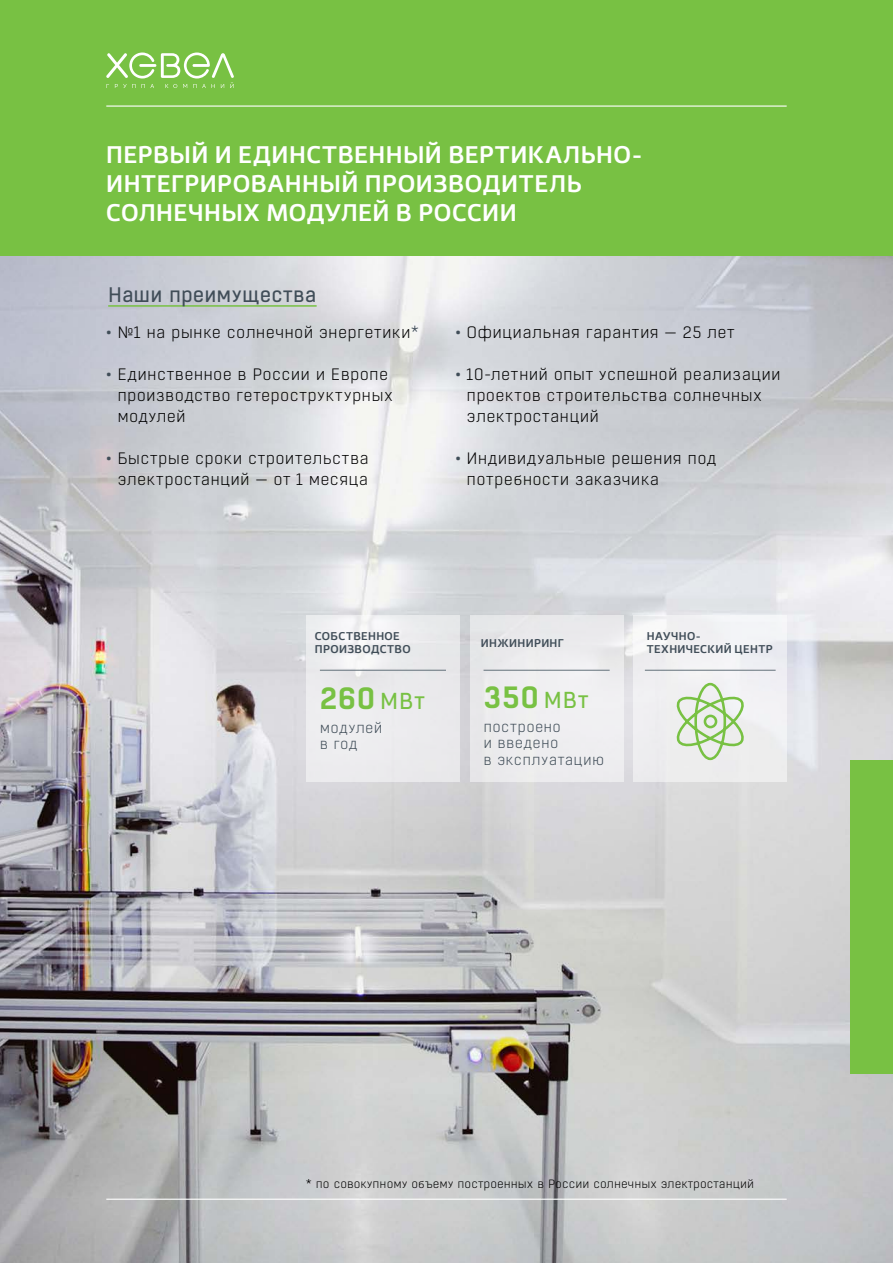
<style>
.page{position:relative;width:893px;height:1263px;background:#fff}
.page>*{position:absolute;margin:0;border:0;box-sizing:border-box;transform-origin:0 0}
.t1{font:600 30.75px "Boxed";letter-spacing:.025em;color:#78c143}
.t2{font:500 24px/28.8px "Foros";letter-spacing:.02em;color:#fff}
.t3{font:21px "Boxed";letter-spacing:.005em;color:#404d58}
.t4{font:300 16.5px/21px "Boxed";letter-spacing:.015em;color:#000}
.t5{font:300 15px/16.5px "Boxed";letter-spacing:.02em;color:#404d58}
.t6{font:300 12px "Boxed";color:#000}
.t7{font:500 11.25px/13.5px "Foros";letter-spacing:.03em;color:#404d58}
.s1{font-size:18px;color:#404d58}
.s2{color:#404d58}
.s3{font-weight:400;font-size:23.1px}
</style>
<div class="page">
<img style="left:0;top:255px;width:893px;height:1008px">
<div style="left:850px;top:761px;width:43px;height:313px;background:#78c143"></div>
<div style="left:0;top:0;width:893px;height:255px;background:#78c143"></div>
<svg style="left:106px;top:53px;width:128px;height:35px"></svg>
<hr style="left:108px;top:305px;width:209px;height:2px;background:#78c143">
<hr style="left:106px;top:105px;width:681px;height:2px;background:#fff">
<hr style="left:106px;top:1198px;width:681px;height:2px;background:#fff">
<div style="left:306px;top:615px;width:153px;height:166px;background:#ebebed"></div>
<div style="left:470px;top:615px;width:153px;height:166px;background:#ededef"></div>
<div style="left:634px;top:615px;width:153px;height:166px;background:#f0eff2"></div>
<svg style="left:676px;top:682px;width:68px;height:79px"></svg>
<hr style="left:320px;top:670px;width:126px;height:1px;background:#63717a">
<hr style="left:484px;top:670px;width:126px;height:1px;background:#63717a">
<hr style="left:645px;top:670px;width:131px;height:1px;background:#63717a">
<h2 class="t2" style="left:106px;top:140px;width:538px">ПЕРВЫЙ И ЕДИНСТВЕННЫЙ ВЕРТИКАЛЬНО-<br>ИНТЕГРИРОВАННЫЙ ПРОИЗВОДИТЕЛЬ<br>СОЛНЕЧНЫХ МОДУЛЕЙ В РОССИИ</h2>
<p class="t3" style="left:108px;top:282px;width:210px">Наши преимущества</p>
<p class="t4" style="left:106px;top:322px;width:314px"><span class="s1">•</span> №1 на рынке солнечной энергетики<span class="s2">*</span></p>
<p class="t4" style="left:117px;top:364px;width:277px;text-indent:-11px"><span class="s1">•</span> Единственное в России и Европе производство гетероструктурных модулей</p>
<p class="t4" style="left:106px;top:448px;width:264px;text-align:right"><span class="s1">•</span> Быстрые сроки строительства электростанций — от 1 месяца</p>
<p class="t4" style="left:455px;top:322px;width:281px"><span class="s1">•</span> Официальная гарантия — 25 лет</p>
<p class="t4" style="left:467px;top:364px;width:316px;text-indent:-11px"><span class="s1">•</span> 10‑летний опыт успешной реализации проектов строительства солнечных электростанций</p>
<p class="t4" style="left:467px;top:448px;width:251px;text-indent:-11px"><span class="s1">•</span> Индивидуальные решения под потребности заказчика</p>
<p class="t7" style="left:315px;top:629px;width:97px">СОБСТВЕННОЕ<br>ПРОИЗВОДСТВО</p>
<p class="t7" style="left:481px;top:636px;width:85px">ИНЖИНИРИНГ</p>
<p class="t7" style="left:647px;top:629px;width:127px">НАУЧНО-<br>ТЕХНИЧЕСКИЙ ЦЕНТР</p>
<h1 class="t1" style="left:484px;top:677px;width:106px">350 <span class="s3">МВт</span></h1>
<p class="t5" style="left:484px;top:718px;width:122px">построено<br>и введено<br>в эксплуатацию</p>
<h1 class="t1" style="left:320px;top:678px;width:106px">260 <span class="s3">МВт</span></h1>
<p class="t5" style="left:320px;top:719px;width:64px">модулей в год</p>
<p class="t6" style="left:306px;top:1176px;width:450px">* по совокупному объему построенных в России солнечных электростанций</p>
</div>
